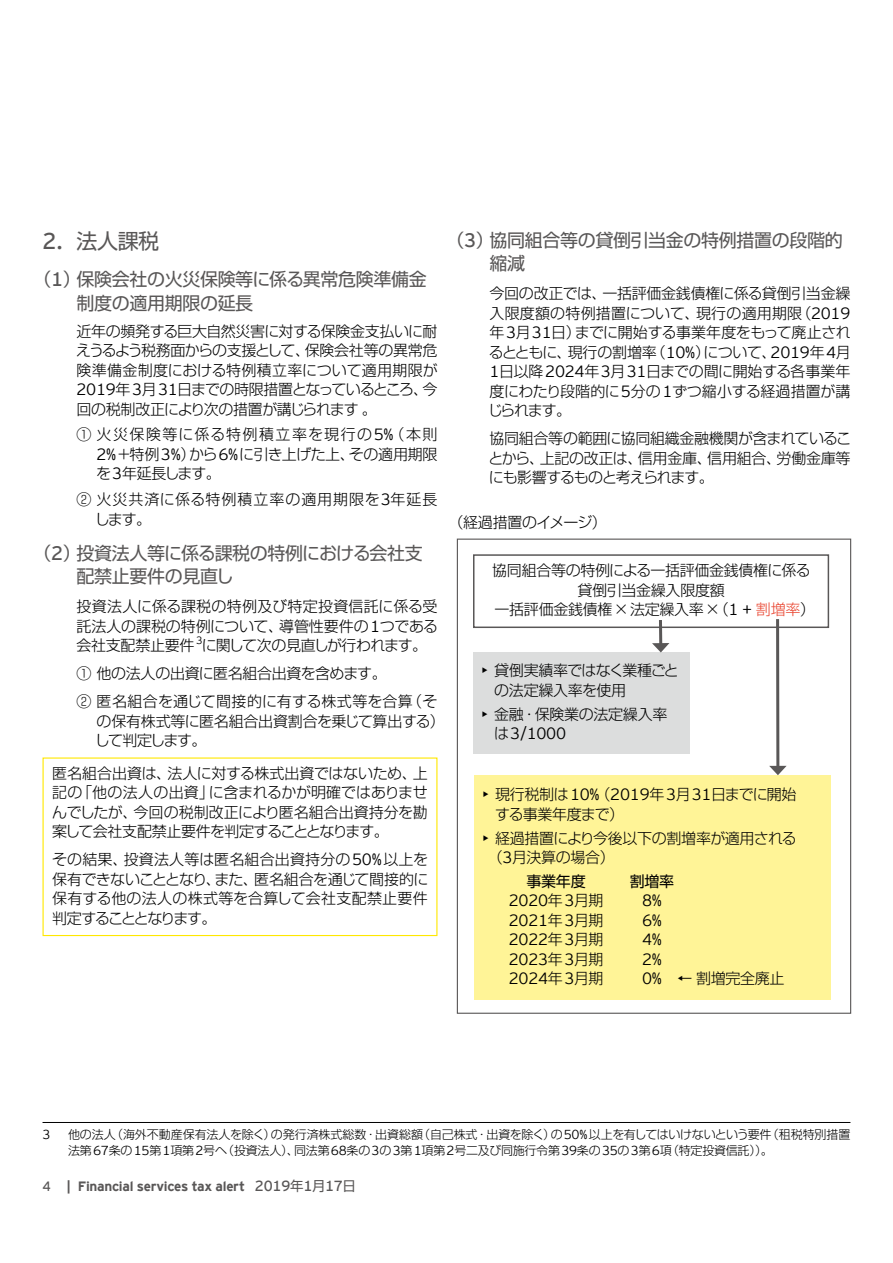
<style>
.page{position:relative;width:893px;height:1263px;background:#fff}
.page>*{position:absolute;margin:0;border:0;box-sizing:border-box;transform-origin:0 0}
.t1{font:21px "Shin Go Pro";color:#595757}
.t2{font:18px/23.2px "Shin Go Pro";letter-spacing:-.02em;color:#595757}
.t3{font:300 16.2px "EY Interstate";letter-spacing:-.02em;color:#000}
.t4{font:300 15px/19.5px "Shin Go Pro";letter-spacing:-.02em;color:#000;text-align:justify}
.t5{font:300 15px/19.5px "Shin Go Pro";letter-spacing:-.045em;color:#000}
.t6{font:300 15px/19.5px "Shin Go Pro";letter-spacing:.065em;color:#000}
.t7{font:15px "Shin Go Pro";letter-spacing:-.02em;color:#000}
.t8{font:700 13.5px "EY Interstate";letter-spacing:-.02em;color:#595757}
.t9{font:300 13.05px "EY Interstate";color:#000}
.t10{font:300 12px/15.8px "Shin Go Pro";letter-spacing:-.02em;color:#000}
.t11{font:300 10.5px "EY Interstate";color:#000}
.s1{font-family:"EY Interstate";font-size:22.8px}
.s2{font-family:"EY Interstate";font-size:19.5px}
.s3{font-family:"EY Interstate";font-size:16.2px}
.s4{color:#e94530}
.s5{font-family:"Shin Go Pro";font-size:15px}
.s6{font-family:"EY Interstate";font-size:13.05px}
.s7{font-weight:400}
.s8{font-weight:400;font-size:14.7px}
.s9{font-family:"Shin Go Pro";font-weight:400}
</style>
<div class="page">
<div style="left:43px;top:757px;width:394px;height:179px;border:1px solid #ffe800"></div>
<hr style="left:43px;top:1122px;width:807px;height:1px;background:#000">
<div style="left:473px;top:554px;width:356px;height:74px;border:2px solid #595757"></div>
<div style="left:473px;top:652px;width:216px;height:102px;background:#dcdddd"></div>
<div style="left:474px;top:775px;width:356px;height:225px;background:#fff497"></div>
<hr style="left:776px;top:619px;width:3px;height:149px;background:#595757">
<svg style="left:769px;top:766px;width:18px;height:9px"></svg>
<hr style="left:659px;top:620px;width:3px;height:26px;background:#595757">
<svg style="left:652px;top:643px;width:17px;height:9px"></svg>
<h1 class="t1" style="left:43px;top:224px;width:118px"><span class="s1">2.</span> 法人課税</h1>
<p class="t2" style="left:77px;top:266px;width:352px;text-indent:-43px">（<span class="s2">1</span>）保険会社の火災保険等に係る異常危険準備金制度の適用期限の延長</p>
<p class="t4" style="left:76px;top:319px;width:363px">近年の頻発する巨大自然災害に対する保険金支払いに耐えうるよう税務面からの支援として、保険会社等の異常危険準備金制度における特例積立率について適用期限が<span class="s3">2019</span>年<span class="s3">3</span>月<span class="s3">31</span>日までの時限措置となっているところ、今回の税制改正により次の措置が講じられます。</p>
<p class="t4" style="left:96px;top:423px;width:343px;text-indent:-20px">① 火災保険等に係る特例積立率を現行の<span class="s3">5%</span>（本則<span class="s3">2%</span>＋特例<span class="s3">3%</span>）から<span class="s3">6%</span>に引き上げた上、その適用期限を<span class="s3">3</span>年延長します。</p>
<p class="t6" style="left:95px;top:488px;width:344px;text-indent:-18px">② 火災共済に係る特例積立率の適用期限を<span class="s3">3</span>年延長します。</p>
<p class="t2" style="left:77px;top:539px;width:348px;text-indent:-43px">（<span class="s2">2</span>）投資法人等に係る課税の特例における会社支配禁止要件の見直し</p>
<p class="t4" style="left:77px;top:595px;width:363px">投資法人に係る課税の特例及び特定投資信託に係る受託法人の課税の特例について、導管性要件の<span class="s3">1</span>つである会社支配禁止要件</p>
<p class="t11" style="left:196px;top:633px;width:8px">3</p>
<p class="t4" style="left:77px;top:629px;width:362px;line-height:28px;text-align:left;text-indent:125px">に関して次の見直しが行われます。<br>① 他の法人の出資に匿名組合出資を含めます。<br>② 匿名組合を通じて間接的に有する株式等を合算（そ</p>
<p class="t4" style="left:95px;top:709px;width:352px">の保有株式等に匿名組合出資割合を乗じて算出する）して判定します。</p>
<p class="t4" style="left:52px;top:761px;width:377px">匿名組合出資は、法人に対する株式出資ではないため、上記の「他の法人の出資」に含まれるかが明確ではありませんでしたが、今回の税制改正により匿名組合出資持分を勘案して会社支配禁止要件を判定することとなります。</p>
<p class="t4" style="left:52px;top:848px;width:378px">その結果、投資法人等は匿名組合出資持分の<span class="s3">50%</span>以上を保有できないこととなり、また、匿名組合を通じて間接的に保有する他の法人の株式等を合算して会社支配禁止要件判定することとなります。</p>
<p class="t2" style="left:489px;top:226px;width:355px;text-indent:-43px">（<span class="s2">3</span>）協同組合等の貸倒引当金の特例措置の段階的縮減</p>
<p class="t4" style="left:488px;top:282px;width:365px">今回の改正では、一括評価金銭債権に係る貸倒引当金繰入限度額の特例措置について、現行の適用期限（<span class="s3">2019</span>年<span class="s3">3</span>月<span class="s3">31</span>日）までに開始する事業年度をもって廃止されるとともに、現行の割増率（<span class="s3">10%</span>）について、<span class="s3">2019</span>年<span class="s3">4</span>月<span class="s3">1</span>日以降<span class="s3">2024</span>年<span class="s3">3</span>月<span class="s3">31</span>日までの間に開始する各事業年度にわたり段階的に<span class="s3">5</span>分の<span class="s3">1</span>ずつ縮小する経過措置が講じられます。</p>
<p class="t4" style="left:489px;top:427px;width:364px">協同組合等の範囲に協同組織金融機関が含まれていることから、上記の改正は、信用金庫、信用組合、労働金庫等にも影響するものと考えられます。</p>
<p class="t4" style="left:449px;top:511px;width:160px">（経過措置のイメージ）</p>
<p class="t4" style="left:492px;top:559px;width:324px;text-align:center">協同組合等の特例による一括評価金銭債権に係る貸倒引当金繰入限度額<br>一括評価金銭債権×法定繰入率×（<span class="s3">1 +</span> <span class="s4">割増率</span>）</p>
<p class="t4" style="left:494px;top:659px;width:186px;text-indent:-13px"><span class="s3">•</span> 貸倒実績率ではなく業種ごとの法定繰入率を使用</p>
<p class="t4" style="left:481px;top:702px;width:187px"><span class="s3">•</span> 金融・保険業の法定繰入率</p>
<p class="t3" style="left:494px;top:722px;width:74px"><span class="s5">は</span>3/1000</p>
<p class="t5" style="left:495px;top:783px;width:303px;text-indent:-13px"><span class="s3">•</span> 現行税制は<span class="s3">10%</span>（<span class="s3">2019</span>年<span class="s3">3</span>月<span class="s3">31</span>日までに開始する事業年度まで）</p>
<p class="t4" style="left:488px;top:826px;width:310px;text-indent:-5px"><span class="s3">•</span> 経過措置により今後以下の割増率が適用される（<span class="s3">3</span>月決算の場合）</p>
<p class="t7" style="left:527px;top:869px;width:61px">事業年度</p>
<p class="t7" style="left:630px;top:869px;width:46px">割増率</p>
<p class="t3" style="left:509px;top:889px;width:96px">2020<span class="s5">年</span>3<span class="s5">月期</span></p>
<p class="t3" style="left:642px;top:889px;width:21px">8%</p>
<p class="t3" style="left:509px;top:908px;width:96px">2021<span class="s5">年</span>3<span class="s5">月期</span></p>
<p class="t3" style="left:642px;top:908px;width:21px">6%</p>
<p class="t3" style="left:509px;top:928px;width:96px">2022<span class="s5">年</span>3<span class="s5">月期</span></p>
<p class="t3" style="left:642px;top:928px;width:21px">4%</p>
<p class="t3" style="left:509px;top:947px;width:96px">2023<span class="s5">年</span>3<span class="s5">月期</span></p>
<p class="t3" style="left:642px;top:947px;width:21px">2%</p>
<p class="t3" style="left:509px;top:967px;width:96px">2024<span class="s5">年</span>3<span class="s5">月期</span></p>
<p class="t4" style="left:642px;top:967px;width:144px"><span class="s3">0%</span> ← 割増完全廃止</p>
<p class="t9" style="left:43px;top:1125px;width:10px">3</p>
<p class="t10" style="left:68px;top:1125px;width:784px">他の法人（海外不動産保有法人を除く）の発行済株式総数・出資総額（自己株式・出資を除く）の<span class="s6">50%</span>以上を有してはいけないという要件（租税特別措置法第<span class="s6">67</span>条の<span class="s6">15</span>第<span class="s6">1</span>項第<span class="s6">2</span>号ヘ（投資法人）、同法第<span class="s6">68</span>条の<span class="s6">3</span>の<span class="s6">3</span>第<span class="s6">1</span>項第<span class="s6">2</span>号二及び同施行令第<span class="s6">39</span>条の<span class="s6">35</span>の<span class="s6">3</span>第<span class="s6">6</span>項（特定投資信託））。</p>
<p class="t8" style="left:43px;top:1177px;width:315px"><span class="s7">4</span> | Financial services tax alert <span class="s8">2019</span><span class="s9">年</span><span class="s8">1</span><span class="s9">月</span><span class="s8">17</span><span class="s9">日</span></p>
</div>
